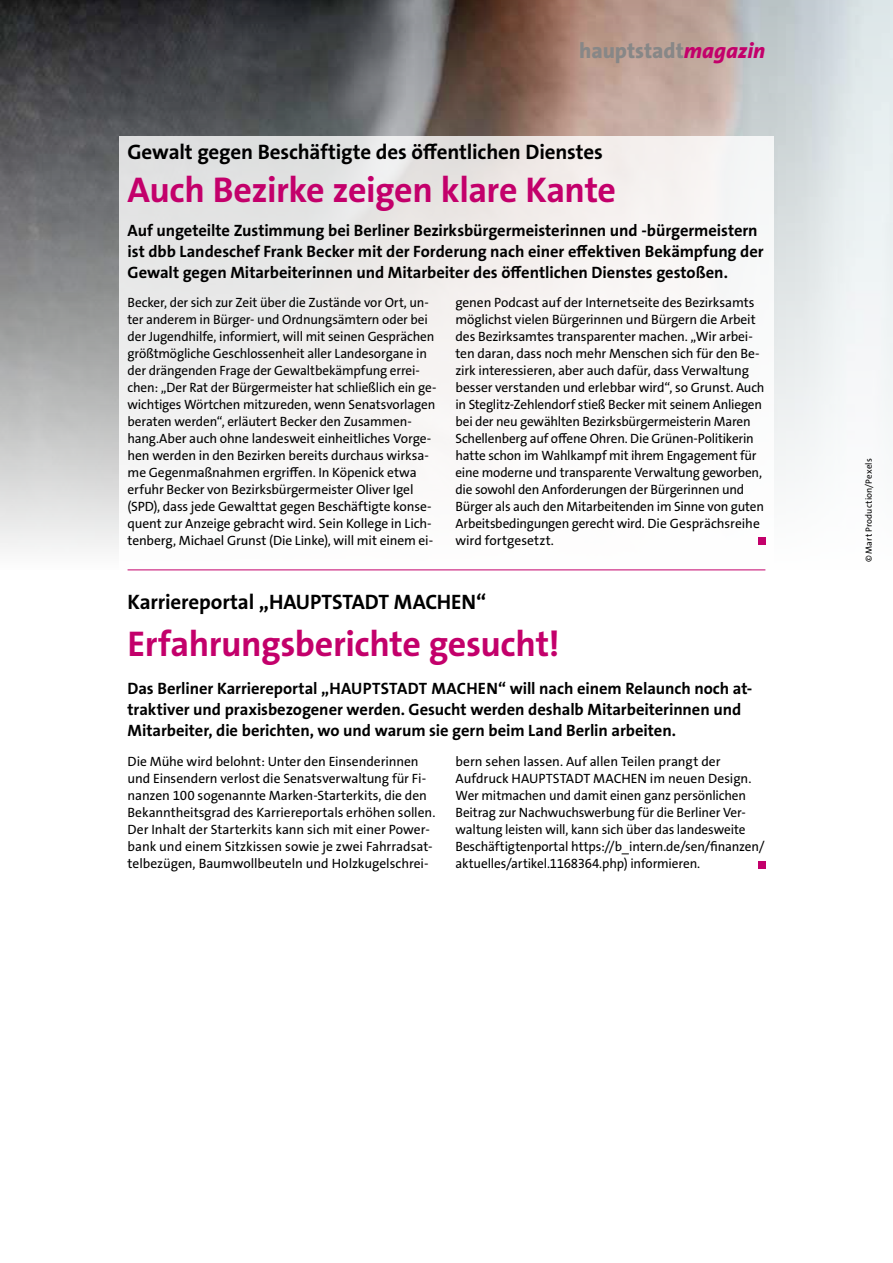
<style>
.page{position:relative;width:893px;height:1263px;background:#fff}
.page>*{position:absolute;margin:0;border:0;box-sizing:border-box;transform-origin:0 0}
.t1{font:700 36px "The Sans Os F";letter-spacing:-.015em;color:#c3006b}
.t2{font:800 21.75px "The Sans Os F";letter-spacing:-.005em;color:#878787}
.t3{font:700 21px "The Sans Os F";letter-spacing:-.005em;color:#000}
.t4{font:700 16.5px/21px "The Sans Os F";letter-spacing:-.005em;color:#000}
.t5{font:13.5px/17px "The Sans Os F";letter-spacing:-.01em;color:#000}
.t6{font:9px "The Sans Os F";letter-spacing:.015em;color:#000}
.s1{font-style:italic;color:#c3006b}
</style>
<div class="page">
<img style="left:0;top:0;width:893px;height:549px">
<div style="left:119px;top:136px;width:655px;height:443px;background:linear-gradient(to bottom,#e8e7e5,#fffdfe)"></div>
<div style="left:758px;top:538px;width:7px;height:7px;background:#c3006b"></div>
<div style="left:758px;top:861px;width:7px;height:7px;background:#c3006b"></div>
<hr style="left:128px;top:569px;width:637px;height:1px;background:#c3006b">
<h2 class="t2" style="left:579px;top:37px;width:188px">hauptstadt<span class="s1">magazin</span></h2>
<h3 class="t3" style="left:128px;top:138px;width:477px">Gewalt gegen Beschäftigte des öffentlichen Dienstes</h3>
<h1 class="t1" style="left:128px;top:167px;width:490px">Auch Bezirke zeigen klare Kante</h1>
<p class="t4" style="left:128px;top:220px;width:638px">Auf ungeteilte Zustimmung bei Berliner Bezirksbürgermeisterinnen und -bürgermeistern ist dbb Landeschef Frank Becker mit der Forderung nach einer effektiven Bekämpfung der<br>Gewalt gegen Mitarbeiterinnen und Mitarbeiter des öffentlichen Dienstes gestoßen.</p>
<p class="t5" style="left:128px;top:294px;width:310px">Becker, der sich zur Zeit über die Zustände vor Ort, un&shy;ter anderem in Bürger- und Ordnungsämtern oder bei der Jugendhilfe, informiert, will mit seinen Gesprächen größtmögliche Geschlossenheit aller Landesorgane in der drängenden Frage der Gewaltbekämpfung errei&shy;chen: „Der Rat der Bürgermeister hat schließlich ein ge&shy;wichtiges Wörtchen mitzureden, wenn Senatsvorlagen beraten werden“, erläutert Becker den Zusammen&shy;hang.Aber auch ohne landesweit einheitliches Vorge&shy;hen werden in den Bezirken bereits durchaus wirksa&shy;me Gegenmaßnahmen ergriffen. In Köpenick etwa erfuhr Becker von Bezirksbürgermeister Oliver Igel (SPD), dass jede Gewalttat gegen Beschäftigte konse&shy;quent zur Anzeige gebracht wird. Sein Kollege in Lich&shy;tenberg, Michael Grunst (Die Linke), will mit einem ei-</p>
<p class="t5" style="left:455px;top:294px;width:311px">genen Podcast auf der Internetseite des Bezirksamts möglichst vielen Bürgerinnen und Bürgern die Arbeit des Bezirksamtes transparenter machen. „Wir arbei&shy;ten daran, dass noch mehr Menschen sich für den Be&shy;zirk interessieren, aber auch dafür, dass Verwaltung besser verstanden und erlebbar wird“, so Grunst. Auch in Steglitz-Zehlendorf stieß Becker mit seinem Anliegen bei der neu gewählten Bezirksbürgermeisterin Maren Schellenberg auf offene Ohren. Die Grünen-Politikerin hatte schon im Wahlkampf mit ihrem Engagement für eine moderne und transparente Verwaltung geworben, die sowohl den Anforderungen der Bürgerinnen und Bürger als auch den Mitarbeitenden im Sinne von guten Arbeitsbedingungen gerecht wird. Die Gesprächsreihe wird fortgesetzt.</p>
<h3 class="t3" style="left:128px;top:588px;width:360px">Karriereportal „HAUPTSTADT MACHEN“</h3>
<h1 class="t1" style="left:128px;top:621px;width:433px">Erfahrungsberichte gesucht!</h1>
<p class="t4" style="left:128px;top:678px;width:626px">Das Berliner Karriereportal „HAUPTSTADT MACHEN“ will nach einem Relaunch noch at&shy;traktiver und praxisbezogener werden. Gesucht werden deshalb Mitarbeiterinnen und<br>Mitarbeiter, die berichten, wo und warum sie gern beim Land Berlin arbeiten.</p>
<p class="t5" style="left:128px;top:753px;width:309px">Die Mühe wird belohnt: Unter den Einsenderinnen und Einsendern verlost die Senatsverwaltung für Fi&shy;nanzen 100 sogenannte Marken-Starterkits, die den Bekanntheitsgrad des Karriereportals erhöhen sollen.<br>Der Inhalt der Starterkits kann sich mit einer Power&shy;bank und einem Sitzkissen sowie je zwei Fahrradsat&shy;telbezügen, Baumwollbeuteln und Holzkugelschrei-</p>
<p class="t5" style="left:455px;top:753px;width:310px">bern sehen lassen. Auf allen Teilen prangt der Aufdruck HAUPTSTADT MACHEN im neuen Design.<br>Wer mitmachen und damit einen ganz persönlichen Beitrag zur Nachwuchswerbung für die Berliner Ver&shy;waltung leisten will, kann sich über das landesweite Beschäftigtenportal https://b_intern.de/sen/finanzen/ aktuelles/artikel.1168364.php) informieren.</p>
<p class="t6" style="left:863px;top:562px;width:105px;rotate:-90deg">© Mart Production/Pexels</p>
</div>
